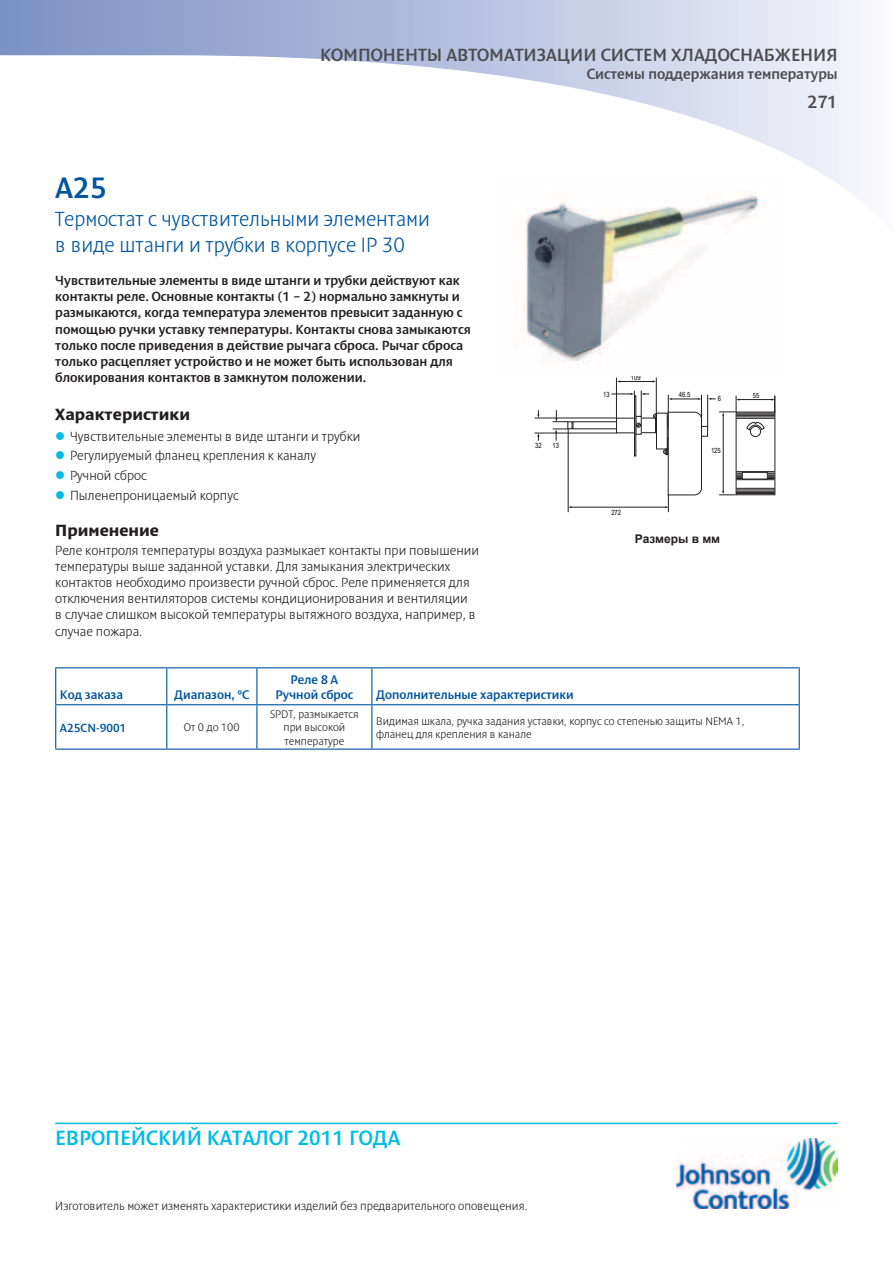
<style>
.page{position:relative;width:893px;height:1263px;background:#fff}
.page>*{position:absolute;margin:0;border:0;box-sizing:border-box;transform-origin:0 0}
.t1{font:30px "Denda New C";color:#00559f}
.t2{font:21px/25.2px "Denda New Light C";color:#00559f}
.t3{font:21px "Denda New C";color:#00bce4}
.t4{font:18px "Denda New C";color:#4d4d4f}
.t5{font:700 16.5px "Denda New C";color:#231f20}
.t6{font:15px "Denda New C";color:#4d4d4f}
.t7{font:13.5px/16.2px "Denda New Light C";color:#231f20}
.t8{font:13.5px/16.2px "Denda New C";color:#231f20}
.t9{font:12.75px/15px "Denda New C";color:#00559f;text-align:center}
.t10{font:12px "Denda New Light C";color:#231f20}
.t11{font:12px "Denda New C";color:#00559f}
.t12{font:700 12px "Arial";color:#231f20}
.t13{font:11.25px/13.5px "Denda New Light C";color:#231f20;text-align:center}
.t14{font:condensed 7.2px "Arial";color:#000}
</style>
<div class="page">
<svg style="left:0;top:0;width:860px;height:200px"></svg>
<img style="left:677px;top:1138px;width:161px;height:70px">
<hr style="left:55px;top:1123px;width:783px;height:1px;background:#00bce4">
<svg style="left:56px;top:668px;width:743px;height:80px"></svg>
<hr style="left:55px;top:667px;width:112px;height:1px;background:#00559f">
<hr style="left:55px;top:668px;width:1px;height:36px;background:#00559f">
<hr style="left:167px;top:667px;width:90px;height:1px;background:#00559f">
<hr style="left:166px;top:668px;width:1px;height:36px;background:#00559f">
<hr style="left:257px;top:667px;width:115px;height:1px;background:#00559f">
<hr style="left:256px;top:668px;width:1px;height:36px;background:#00559f">
<hr style="left:372px;top:667px;width:428px;height:1px;background:#00559f">
<hr style="left:371px;top:668px;width:1px;height:36px;background:#00559f">
<hr style="left:799px;top:668px;width:1px;height:36px;background:#00559f">
<hr style="left:55px;top:704px;width:112px;height:1px;background:#00559f">
<hr style="left:55px;top:705px;width:1px;height:43px;background:#00559f">
<hr style="left:167px;top:704px;width:90px;height:1px;background:#00559f">
<hr style="left:166px;top:705px;width:1px;height:43px;background:#00559f">
<hr style="left:257px;top:704px;width:115px;height:1px;background:#00559f">
<hr style="left:256px;top:705px;width:1px;height:43px;background:#00559f">
<hr style="left:372px;top:704px;width:428px;height:1px;background:#00559f">
<hr style="left:371px;top:705px;width:1px;height:43px;background:#00559f">
<hr style="left:799px;top:705px;width:1px;height:43px;background:#00559f">
<hr style="left:55px;top:748px;width:112px;height:2px;background:#00559f">
<hr style="left:167px;top:748px;width:90px;height:2px;background:#00559f">
<hr style="left:257px;top:748px;width:115px;height:2px;background:#00559f">
<hr style="left:372px;top:748px;width:428px;height:2px;background:#00559f">
<div style="left:701px;top:426px;width:7px;height:10px;border:1px solid #231f20"></div>
<div style="left:656px;top:413px;width:11px;height:36px;border:1px solid #231f20"></div>
<div style="left:640px;top:418px;width:16px;height:15px;border:1px solid #231f20"></div>
<div style="left:573px;top:421px;width:46px;height:8px;border:1px solid #231f20"></div>
<div style="left:616px;top:418px;width:19px;height:15px;background:#fff"></div>
<div style="left:634px;top:395px;width:2px;height:61px;border:1px solid #231f20"></div>
<hr style="left:571px;top:507px;width:95px;height:1px;background:#231f20">
<hr style="left:568px;top:429px;width:1px;height:83px;background:#231f20">
<hr style="left:534px;top:433px;width:83px;height:1px;background:#231f20">
<hr style="left:534px;top:418px;width:83px;height:1px;background:#231f20">
<svg style="left:537px;top:410px;width:2px;height:8px"></svg>
<svg style="left:537px;top:433px;width:2px;height:8px"></svg>
<svg style="left:553px;top:410px;width:22px;height:31px"></svg>
<hr style="left:616px;top:378px;width:1px;height:40px;background:#231f20">
<hr style="left:656px;top:378px;width:1px;height:40px;background:#231f20">
<hr style="left:620px;top:381px;width:33px;height:1px;background:#231f20">
<svg style="left:663px;top:395px;width:39px;height:117px"></svg>
<hr style="left:707px;top:395px;width:1px;height:31px;background:#231f20">
<svg style="left:611px;top:391px;width:46px;height:37px"></svg>
<hr style="left:739px;top:399px;width:33px;height:1px;background:#231f20">
<svg style="left:771px;top:396px;width:5px;height:16px"></svg>
<hr style="left:723px;top:415px;width:1px;height:77px;background:#231f20">
<svg style="left:719px;top:491px;width:17px;height:5px"></svg>
<svg style="left:708px;top:396px;width:31px;height:20px"></svg>
<div style="left:736px;top:412px;width:39px;height:83px;border:1px solid #231f20"></div>
<hr style="left:736px;top:413px;width:39px;height:1px;background:#231f20">
<hr style="left:736px;top:414px;width:39px;height:1px;background:#231f20">
<hr style="left:736px;top:415px;width:39px;height:1px;background:#231f20">
<hr style="left:736px;top:417px;width:39px;height:1px;background:#231f20">
<hr style="left:736px;top:418px;width:39px;height:1px;background:#231f20">
<hr style="left:736px;top:493px;width:39px;height:1px;background:#231f20">
<hr style="left:736px;top:492px;width:39px;height:1px;background:#231f20">
<hr style="left:736px;top:491px;width:39px;height:1px;background:#231f20">
<hr style="left:736px;top:490px;width:39px;height:1px;background:#231f20">
<hr style="left:736px;top:488px;width:39px;height:1px;background:#231f20">
<hr style="left:736px;top:473px;width:39px;height:1px;background:#231f20">
<hr style="left:736px;top:471px;width:39px;height:1px;background:#231f20">
<hr style="left:736px;top:475px;width:39px;height:1px;background:#231f20">
<hr style="left:736px;top:474px;width:39px;height:1px;background:#231f20">
<hr style="left:736px;top:477px;width:39px;height:1px;background:#231f20">
<hr style="left:736px;top:476px;width:39px;height:1px;background:#231f20">
<hr style="left:736px;top:479px;width:39px;height:1px;background:#231f20">
<hr style="left:736px;top:478px;width:39px;height:1px;background:#231f20">
<div style="left:742px;top:472px;width:25px;height:7px;background:#fff"></div>
<div style="left:742px;top:472px;width:26px;height:7px;border:1px solid #231f20"></div>
<svg style="left:746px;top:422px;width:19px;height:8px"></svg>
<div style="left:750px;top:426px;width:11px;height:11px;border:1px solid #231f20;border-radius:50%"></div>
<img style="left:498px;top:174px;width:283px;height:190px">
<h3 class="t4" style="left:320px;top:45px;width:519px">КОМПОНЕНТЫ АВТОМАТИЗАЦИИ СИСТЕМ ХЛАДОСНАБЖЕНИЯ</h3>
<p class="t6" style="left:587px;top:66px;width:252px">Системы поддержания температуры</p>
<h1 class="t1" style="left:55px;top:172px;width:53px">А25</h1>
<h2 class="t2" style="left:55px;top:207px;width:376px">Термостат с чувствительными элементами в виде штанги и трубки в корпусе IP 30</h2>
<p class="t8" style="left:55px;top:272px;width:417px">Чувствительные элементы в виде штанги и трубки действуют как контакты реле. Основные контакты (1 – 2) нормально замкнуты и размыкаются, когда температура элементов превысит заданную с помощью ручки уставку температуры. Контакты снова замыкаются только после приведения в действие рычага сброса. Рычаг сброса только расцепляет устройство и не может быть использован для блокирования контактов в замкнутом положении.</p>
<p class="t5" style="left:55px;top:406px;width:136px">Характеристики</p>
<p class="t7" style="left:70px;top:427px;width:292px;line-height:19.6px">Чувствительные элементы в виде штанги и трубки<br>Регулируемый фланец крепления к каналу<br>Ручной сброс<br>Пыленепроницаемый корпус</p>
<p class="t5" style="left:55px;top:521px;width:105px">Применение</p>
<p class="t7" style="left:55px;top:542px;width:425px">Реле контроля температуры воздуха размыкает контакты при повышении температуры выше заданной уставки. Для замыкания электрических контактов необходимо произвести ручной сброс. Реле применяется для отключения вентиляторов системы кондиционирования и вентиляции<br>в случае слишком высокой температуры вытяжного воздуха, например, в случае пожара.</p>
<p class="t14" style="left:535px;top:440px;width:8px">32</p>
<p class="t14" style="left:553px;top:441px;width:8px">13</p>
<p class="t9" style="left:60px;top:687px;width:65px">Код заказа</p>
<p class="t9" style="left:174px;top:687px;width:77px">Диапазон, °С</p>
<p class="t9" style="left:276px;top:672px;width:79px">Реле 8 А<br>Ручной сброс</p>
<p class="t9" style="left:376px;top:687px;width:199px">Дополнительные характеристики</p>
<p class="t14" style="left:603px;top:389px;width:8px">13</p>
<p class="t14" style="left:631px;top:372px;width:11px">109</p>
<p class="t14" style="left:679px;top:390px;width:13px">46.5</p>
<p class="t14" style="left:753px;top:390px;width:8px">55</p>
<p class="t14" style="left:718px;top:393px;width:5px">6</p>
<p class="t14" style="left:711px;top:445px;width:11px">125</p>
<p class="t14" style="left:611px;top:507px;width:11px">272</p>
<p class="t12" style="left:635px;top:530px;width:87px">Размеры в мм</p>
<p class="t11" style="left:60px;top:721px;width:68px">A25CN-9001</p>
<p class="t13" style="left:184px;top:721px;width:58px">От 0 до 100</p>
<p class="t13" style="left:270px;top:707px;width:90px">SPDT, размыкается при высокой температуре</p>
<p class="t13" style="left:376px;top:714px;width:370px;text-align:left">Видимая шкала, ручка задания уставки, корпус со степенью защиты NEMA 1, фланец для крепления в канале</p>
<h3 class="t4" style="left:807px;top:92px;width:32px">271</h3>
<h2 class="t3" style="left:55px;top:1127px;width:346px">ЕВРОПЕЙСКИЙ КАТАЛОГ 2011 ГОДА</h2>
<p class="t10" style="left:55px;top:1199px;width:474px">Изготовитель может изменять характеристики изделий без предварительного оповещения.</p>
</div>
